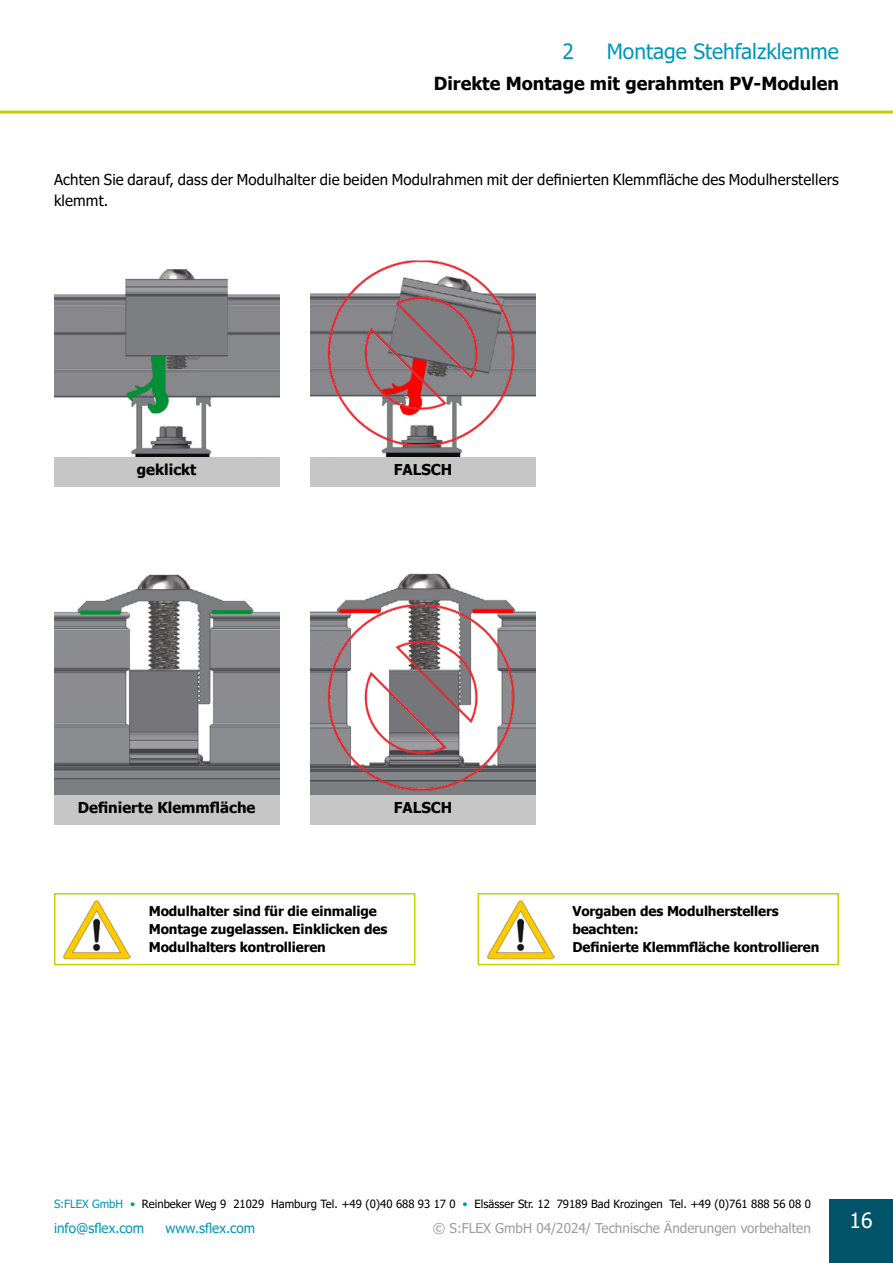
<style>
.page{position:relative;width:893px;height:1263px;background:#fff}
.page>*{position:absolute;margin:0;border:0;box-sizing:border-box;transform-origin:0 0}
.t1{font:21px "Tahoma";color:#0097ba}
.t2{font:21px "Tahoma";color:#fff}
.t3{font:700 18px "Tahoma";color:#000}
.t4{font:15px/21px "Tahoma";letter-spacing:.01em;color:#000}
.t5{font:700 15px "Tahoma";color:#000}
.t6{font:700 13.5px/18px "Tahoma";letter-spacing:-.01em;color:#000}
.t7{font:13.5px "Tahoma";color:#9d9d9c}
.t8{font:13.5px "Tahoma";color:#0097ba}
.t9{font:11.4px "Tahoma";color:#000}
.s1{color:#0097ba}
</style>
<div class="page">
<img style="left:310px;top:293px;width:226px;height:164px">
<img style="left:323px;top:260px;width:194px;height:185px">
<div style="left:829px;top:1199px;width:64px;height:64px;background:#005368"></div>
<hr style="left:0;top:111px;width:893px;height:3px;background:#c3d200">
<img style="left:54px;top:269px;width:225px;height:188px">
<img style="left:310px;top:573px;width:226px;height:222px">
<img style="left:323px;top:598px;width:194px;height:197px">
<div style="left:54px;top:893px;width:361px;height:72px;border:2px solid #c3d200"></div>
<img style="left:63px;top:900px;width:68px;height:59px">
<div style="left:477px;top:893px;width:362px;height:72px;border:2px solid #c3d200"></div>
<img style="left:487px;top:900px;width:67px;height:59px">
<div style="left:54px;top:457px;width:225px;height:30px;background:#c6c6c6"></div>
<div style="left:310px;top:457px;width:226px;height:30px;background:#c6c6c6"></div>
<img style="left:54px;top:574px;width:225px;height:221px">
<div style="left:54px;top:795px;width:225px;height:30px;background:#c6c6c6"></div>
<div style="left:310px;top:795px;width:226px;height:30px;background:#c6c6c6"></div>
<h1 class="t1" style="left:562px;top:37px;width:13px">2</h1>
<h1 class="t1" style="left:607px;top:37px;width:234px">Montage Stehfalzklemme</h1>
<h2 class="t3" style="left:434px;top:71px;width:407px">Direkte Montage mit gerahmten PV-Modulen</h2>
<p class="t4" style="left:54px;top:170px;width:786px">Achten Sie darauf, dass der Modulhalter die beiden Modulrahmen mit der definierten Klemmfläche des Modulherstellers klemmt.</p>
<p class="t5" style="left:137px;top:459px;width:61px">geklickt</p>
<p class="t5" style="left:394px;top:459px;width:60px">FALSCH</p>
<p class="t5" style="left:78px;top:797px;width:179px">Definierte Klemmfläche</p>
<p class="t5" style="left:394px;top:797px;width:60px">FALSCH</p>
<p class="t6" style="left:149px;top:903px;width:240px">Modulhalter sind für die einmalige<br>Montage zugelassen. Einklicken des<br>Modulhalters kontrollieren</p>
<p class="t6" style="left:572px;top:903px;width:249px">Vorgaben des Modulherstellers beachten:<br>Definierte Klemmfläche kontrollieren</p>
<p class="t9" style="left:54px;top:1196px;width:758px"><span class="s1">S:FLEX GmbH •</span> Reinbeker Weg 9 21029 Hamburg Tel. +49 (0)40 688 93 17 0 <span class="s1">•</span> Elsässer Str. 12 79189 Bad Krozingen Tel. +49 (0)761 888 56 08 0</p>
<p class="t7" style="left:433px;top:1219px;width:380px">© S:FLEX GmbH 04/2024/ Technische Änderungen vorbehalten</p>
<h1 class="t2" style="left:850px;top:1206px;width:24px">16</h1>
<p class="t8" style="left:54px;top:1219px;width:92px">info@sflex.com</p>
<p class="t8" style="left:165px;top:1219px;width:91px">www.sflex.com</p>
</div>
